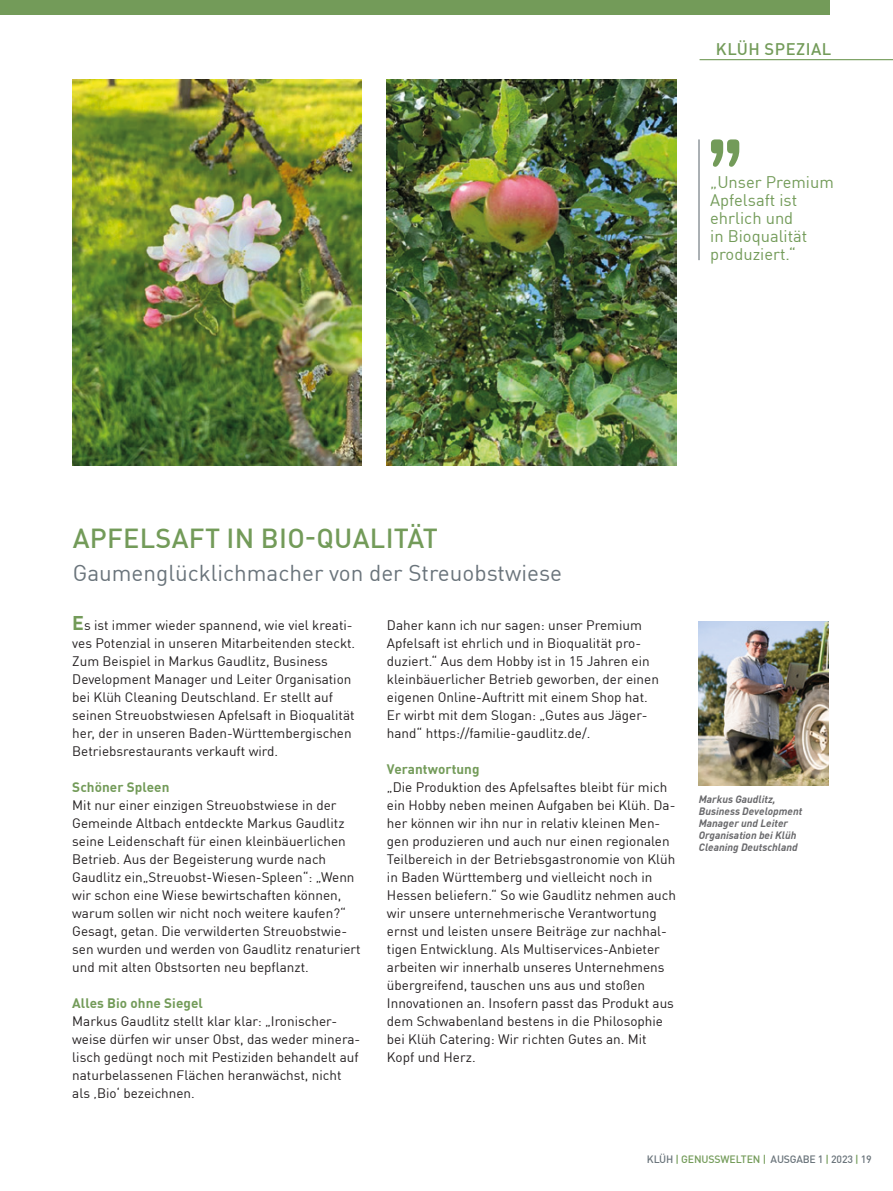
<style>
.page{position:relative;width:893px;height:1191px;background:#fff}
.page>*{position:absolute;margin:0;border:0;box-sizing:border-box;transform-origin:0 0}
.t1{font:500 27px "DINOT";letter-spacing:.01em;color:#739b59}
.t2{font:22.5px "DINOT";color:#6a747b}
.t3{font:16.5px/18px "DINOT";color:#739b59}
.t4{font:500 16.5px "DINOT";letter-spacing:.03em;color:#739b59}
.t5{font:13.5px/18px "DINOT";color:#231f20}
.t6{font:700 13.5px "DINOT";letter-spacing:.005em;color:#739b59}
.t7{font:italic 700 10.5px/12px "DINOT";color:#69696c}
.t8{font:500 10.5px "DINOT";letter-spacing:-.02em;color:#6a747b}
.s1{font-weight:700;font-size:19.5px;color:#739b59}
.s2{color:#739b59}
</style>
<div class="page">
<hr style="left:700px;top:59px;width:193px;height:1px;background:#739b59">
<img style="left:72px;top:79px;width:289px;height:386px">
<img style="left:387px;top:79px;width:289px;height:386px">
<img style="left:699px;top:621px;width:129px;height:165px">
<hr style="left:698px;top:139px;width:2px;height:121px;background:#6a747b">
<svg style="left:711px;top:139px;width:28px;height:28px"></svg>
<div style="left:0;top:0;width:830px;height:14px;background:#739b59"></div>
<p class="t4" style="left:716px;top:36px;width:117px">KLÜH SPEZIAL</p>
<p class="t3" style="left:710px;top:172px;width:125px">„Unser Premium<br>Apfelsaft ist ehrlich und<br>in Bioqualität produziert.“</p>
<h1 class="t1" style="left:73px;top:517px;width:367px">APFELSAFT IN BIO-QUALITÄT</h1>
<h2 class="t2" style="left:73px;top:555px;width:491px">Gaumenglücklichmacher von der Streuobstwiese</h2>
<p class="t5" style="left:72px;top:615px;width:284px"><span class="s1">E</span>s ist immer wieder spannend, wie viel kreati&shy;ves Potenzial in unseren Mitarbeitenden steckt.<br>Zum Beispiel in Markus Gaudlitz, Business Development Manager und Leiter Organisation bei Klüh Cleaning Deutschland. Er stellt auf seinen Streuobstwiesen Apfelsaft in Bioqualität her, der in unseren Baden-Württembergischen Betriebsrestaurants verkauft wird.</p>
<p class="t6" style="left:72px;top:777px;width:99px">Schöner Spleen</p>
<p class="t5" style="left:72px;top:795px;width:290px">Mit nur einer einzigen Streuobstwiese in der Gemeinde Altbach entdeckte Markus Gaudlitz seine Leidenschaft für einen kleinbäuerlichen Betrieb. Aus der Begeisterung wurde nach Gaudlitz ein„Streuobst-Wiesen-Spleen“: „Wenn wir schon eine Wiese bewirtschaften können, warum sollen wir nicht noch weitere kaufen?“ Gesagt, getan. Die verwilderten Streuobstwie&shy;sen wurden und werden von Gaudlitz renaturiert und mit alten Obstsorten neu bepflanzt.</p>
<p class="t6" style="left:72px;top:993px;width:132px">Alles Bio ohne Siegel</p>
<p class="t5" style="left:72px;top:1011px;width:290px">Markus Gaudlitz stellt klar klar: „Ironischer&shy;weise dürfen wir unser Obst, das weder minera&shy;lisch gedüngt noch mit Pestiziden behandelt auf naturbelassenen Flächen heranwächst, nicht als ‚Bio‘ bezeichnen.</p>
<p class="t5" style="left:387px;top:615px;width:274px">Daher kann ich nur sagen: unser Premium Apfelsaft ist ehrlich und in Bioqualität pro&shy;duziert.“ Aus dem Hobby ist in 15 Jahren ein kleinbäuerlicher Betrieb geworben, der einen eigenen Online-Auftritt mit einem Shop hat.<br>Er wirbt mit dem Slogan: „Gutes aus Jäger&shy;hand“ https://familie-gaudlitz.de/.</p>
<p class="t6" style="left:387px;top:759px;width:94px">Verantwortung</p>
<p class="t5" style="left:387px;top:777px;width:291px">„Die Produktion des Apfelsaftes bleibt für mich ein Hobby neben meinen Aufgaben bei Klüh. Da&shy;her können wir ihn nur in relativ kleinen Men&shy;gen produzieren und auch nur einen regionalen Teilbereich in der Betriebsgastronomie von Klüh in Baden Württemberg und vielleicht noch in Hessen beliefern.“ So wie Gaudlitz nehmen auch wir unsere unternehmerische Verantwortung ernst und leisten unsere Beiträge zur nachhal&shy;tigen Entwicklung. Als Multiservices-Anbieter arbeiten wir innerhalb unseres Unternehmens übergreifend, tauschen uns aus und stoßen Innovationen an. Insofern passt das Produkt aus dem Schwabenland bestens in die Philosophie bei Klüh Catering: Wir richten Gutes an. Mit Kopf und Herz.</p>
<p class="t7" style="left:699px;top:791px;width:105px">Markus Gaudlitz,<br>Business Development<br>Manager und Leiter<br>Organisation bei Klüh<br>Cleaning Deutschland</p>
<p class="t8" style="left:647px;top:1151px;width:226px">KLÜH <span class="s2">| GENUSSWELTEN |</span> AUSGABE 1 <span class="s2">|</span> 2023 <span class="s2">|</span> 19</p>
</div>
